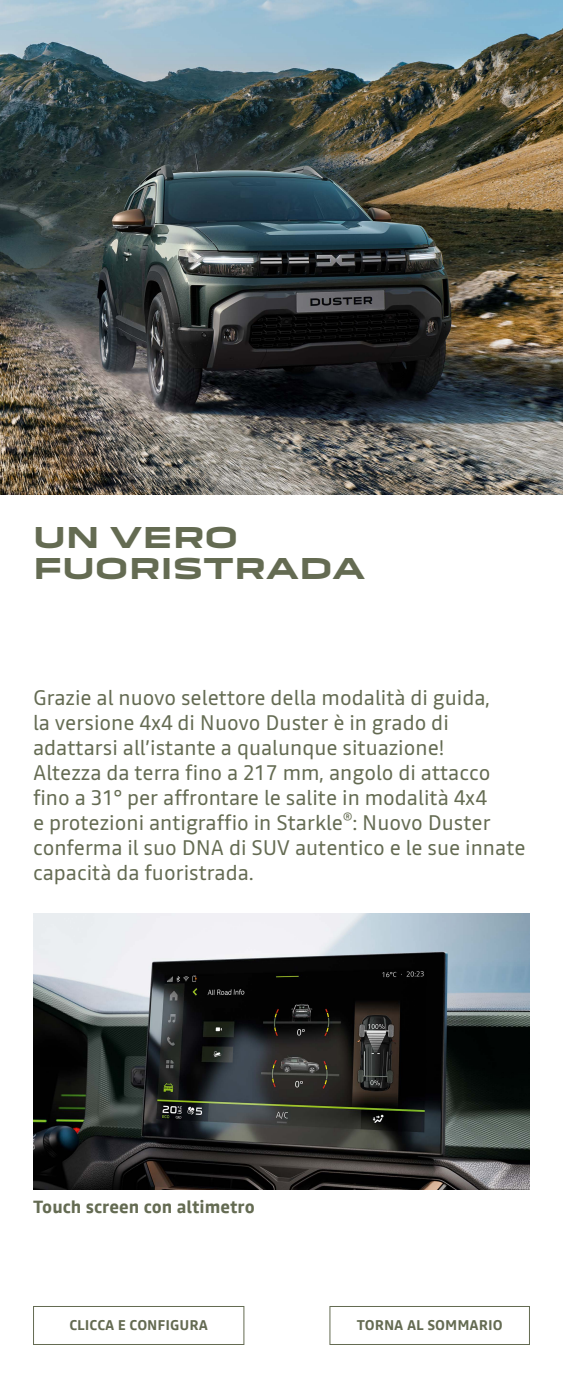
<style>
.page{position:relative;width:563px;height:1378px;background:#fff}
.page>*{position:absolute;margin:0;border:0;box-sizing:border-box;transform-origin:0 0}
.t1{font:700 28px/30.5px "Dacia Block Extended";color:#646b52}
.t2{font:21px/25px "Read";color:#646b52}
.t3{font:700 17.5px "Read";color:#646b52}
.t4{font:700 14px "Read";color:#646b52}
</style>
<div class="page">
<img style="left:0;top:0;width:562px;height:494px">
<img style="left:33px;top:913px;width:496px;height:277px">
<div style="left:33px;top:1306px;width:211px;height:39px;border:1px solid #646b52"></div>
<div style="left:329px;top:1306px;width:201px;height:39px;border:1px solid #646b52"></div>
<h1 class="t1" style="left:33px;top:523px;width:334px">UN VERO<br>FUORISTRADA</h1>
<p class="t2" style="left:33px;top:685px;width:494px">Grazie al nuovo selettore della modalità di guida,<br>la versione 4x4 di Nuovo Duster è in grado di adattarsi all’istante a qualunque situazione!<br>Altezza da terra fino a 217 mm, angolo di attacco fino a 31° per affrontare le salite in modalità 4x4<br>e protezioni antigraffio in Starkle<sup>®</sup>: Nuovo Duster conferma il suo DNA di SUV autentico e le sue innate capacità da fuoristrada.</p>
<p class="t3" style="left:33px;top:1195px;width:223px">Touch screen con altimetro</p>
<p class="t4" style="left:69px;top:1315px;width:140px">CLICCA E CONFIGURA</p>
<p class="t4" style="left:356px;top:1315px;width:147px">TORNA AL SOMMARIO</p>
</div>
